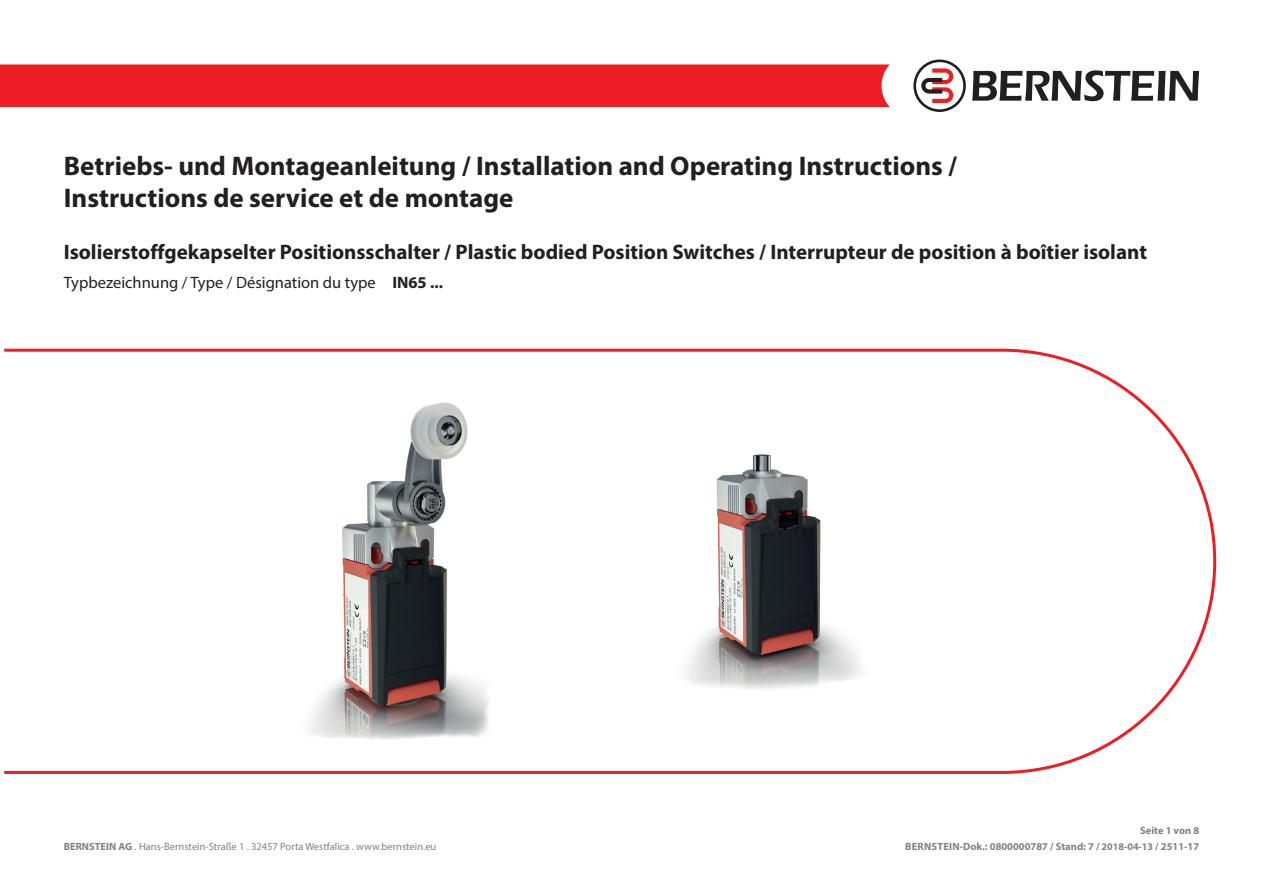
<style>
.page{position:relative;width:1263px;height:893px;background:#fff}
.page>*{position:absolute;margin:0;border:0;box-sizing:border-box;transform-origin:0 0}
.t1{font:700 27px/32.4px "Myriad Pro";color:#231f20}
.t2{font:700 21px "Myriad Pro";color:#231f20}
.t3{font:16.5px "Myriad Pro";color:#231f20}
.t4{font:10.5px "Myriad Pro";color:#808285}
.t5{font:700 10.5px "Myriad Pro";color:#808285}
.s1{font-weight:700}
.s2{font-size:10.2px}
</style>
<div class="page">
<div style="left:0;top:64px;width:890px;height:43px;background:#ee1d23"></div>
<svg style="left:972px;top:70px;width:227px;height:31px"></svg>
<svg style="left:913px;top:60px;width:53px;height:52px"></svg>
<svg style="left:4px;top:348px;width:1213px;height:426px"></svg>
<img style="left:664px;top:427px;width:207px;height:268px">
<img style="left:289px;top:376px;width:208px;height:370px">
<p class="t1" style="left:64px;top:148px;width:895px">Betriebs- und Montageanleitung / Installation and Operating Instructions /<br>Instructions de service et de montage</p>
<p class="t2" style="left:64px;top:239px;width:1085px">Isolierstoffgekapselter Positionsschalter / Plastic bodied Position Switches / Interrupteur de position à boîtier isolant</p>
<p class="t3" style="left:64px;top:272px;width:381px">Typbezeichnung / Type / Désignation du type <span class="s1">IN65 ...</span></p>
<p class="t5" style="left:1140px;top:823px;width:61px">Seite 1 von 8</p>
<p class="t4" style="left:64px;top:840px;width:374px"><span class="s1">BERNSTEIN AG</span> . Hans-Bernstein-Straße 1 . 32457 Porta Westfalica . www.bernstein.eu</p>
<p class="t5" style="left:905px;top:840px;width:295px">BERNSTEIN-Dok.: 0800000787 / Stand: 7 / <span class="s2">2018-04-13</span> / 2511-17</p>
</div>
